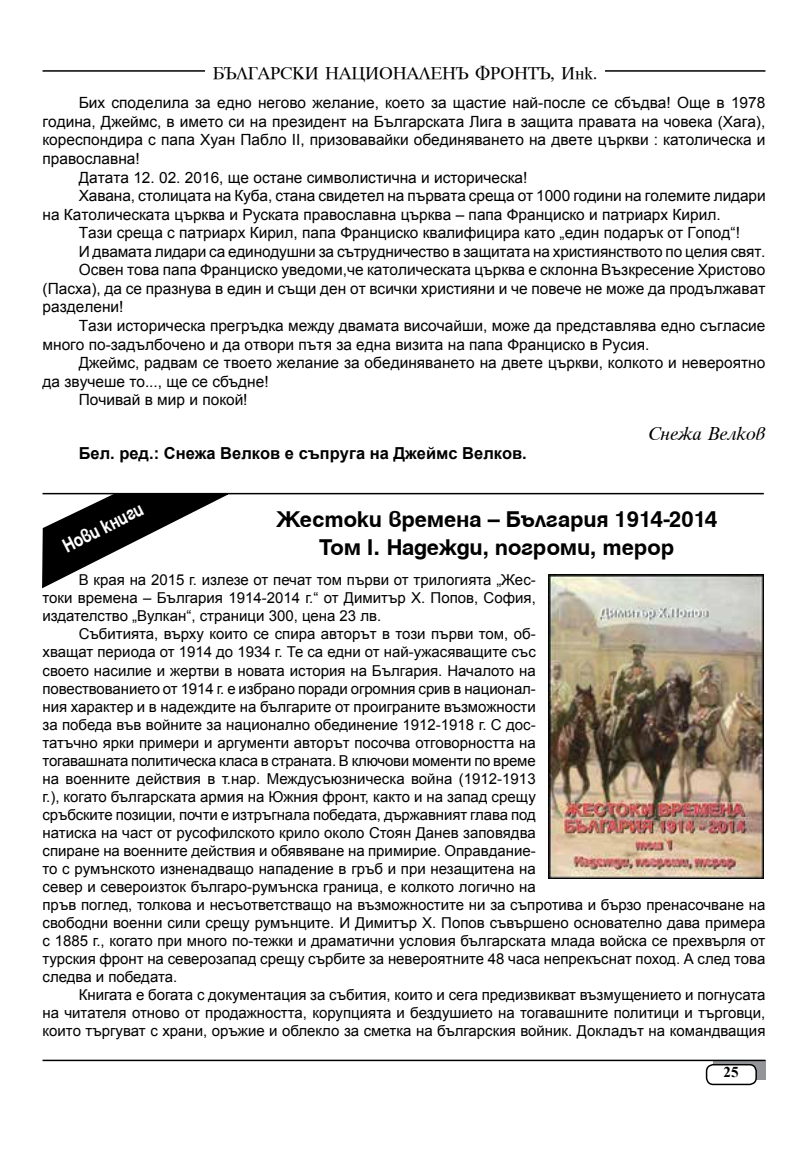
<style>
.page{position:relative;width:808px;height:1149px;background:#fff}
.page>*{position:absolute;margin:0;border:0;box-sizing:border-box;transform-origin:0 0}
.t1{font:700 24px/28.8px "Helen Bg";letter-spacing:-.01em;color:#000;text-align:center}
.t2{font:700 21px "Helen Bg";color:#fff;scale:.8 1}
.t3{font:18px "Timok U Italic";color:#000}
.t4{font:700 16.5px "Arial";color:#000}
.t5{font:16.5px "Timok U";letter-spacing:-.005em;color:#000}
.t6{font:15.45px "Arial";color:#000}
.t7{font:15px/18px "Arial";color:#000;text-align:justify}
.t8{font:700 15px "Times New Roman";color:#000}
</style>
<div class="page">
<svg style="left:713px;top:1060px;width:52px;height:19px"></svg>
<div style="left:706px;top:1064px;width:50px;height:20px;background:#fff;border-radius:7px"></div>
<div style="left:706px;top:1063px;width:51px;height:21px;border:2px solid #000;border-radius:7px"></div>
<hr style="left:43px;top:1059px;width:722px;height:1px;background:#000">
<hr style="left:43px;top:70px;width:722px;height:2px;background:#000">
<div style="left:205px;top:64px;width:400px;height:18px;background:#fff"></div>
<svg style="left:42px;top:492px;width:192px;height:97px"></svg>
<img style="left:549px;top:574px;width:215px;height:304px">
<hr style="left:43px;top:492px;width:721px;height:2px;background:#000">
<p class="t5" style="left:213px;top:61px;width:386px">БЪЛГАРСКИ НАЦИОНАЛЕНЪ ФРОНТЪ, Инк.</p>
<p class="t6" style="left:79px;top:92px;width:688px">Бих споделила за едно негово желание, което за щастие най-после се сбъдва! Още в 1978</p>
<p class="t6" style="left:43px;top:111px;width:724px">година, Джеймс, в името си на президент на Българската Лига в защита правата на човека (Хага),</p>
<p class="t6" style="left:43px;top:129px;width:724px">кореспондира с папа Хуан Пабло II, призовавайки обединяването на двете църкви : католическа и</p>
<p class="t6" style="left:43px;top:148px;width:99px">православна!</p>
<p class="t6" style="left:79px;top:166px;width:450px">Датата 12. 02. 2016, ще остане символистична и историческа!</p>
<p class="t6" style="left:79px;top:185px;width:688px">Хавана, столицата на Куба, стана свидетел на първата среща от 1000 години на големите лидари</p>
<p class="t6" style="left:43px;top:203px;width:680px">на Католическата църква и Руската православна църква – папа Франциско и патриарх Кирил.</p>
<p class="t6" style="left:79px;top:222px;width:663px">Тази среща с патриарх Кирил, папа Франциско квалифицира като „един подарък от Гопод“!</p>
<p class="t6" style="left:79px;top:240px;width:688px">И двамата лидари са единодушни за сътрудничество в защитата на християнството по целия свят.</p>
<p class="t6" style="left:79px;top:259px;width:688px">Освен това папа Франциско уведоми,че католическата църква е склонна Възкресение Христово</p>
<p class="t6" style="left:43px;top:278px;width:724px">(Пасха), да се празнува в един и същи ден от всички християни и че повече не може да продължават</p>
<p class="t6" style="left:43px;top:296px;width:82px">разделени!</p>
<p class="t6" style="left:79px;top:315px;width:688px">Тази историческа прегръдка между двамата височайши, може да представлява едно съгласие</p>
<p class="t6" style="left:43px;top:333px;width:608px">много по-задълбочено и да отвори пътя за една визита на папа Франциско в Русия.</p>
<p class="t6" style="left:79px;top:352px;width:688px">Джеймс, радвам се твоето желание за обединяването на двете църкви, колкото и невероятно</p>
<p class="t6" style="left:43px;top:370px;width:228px">да звучеше то..., ще се сбъдне!</p>
<p class="t6" style="left:79px;top:389px;width:170px">Почивай в мир и покой!</p>
<p class="t3" style="left:649px;top:421px;width:118px">Снежа Велков</p>
<p class="t4" style="left:79px;top:442px;width:450px">Бел. ред.: Снежа Велков е съпруга на Джеймс Велков.</p>
<h2 class="t2" style="left:59px;top:537px;width:111px;rotate:-27deg">Нови книги</h2>
<p class="t7" style="left:43px;top:571px;width:495px;text-indent:36px">В края на 2015 г. излезе от печат том първи от трилогията „Жес&shy;токи времена – България 1914-2014 г.“ от Димитър Х. Попов, София, издателство „Вулкан“, страници 300, цена 23 лв.</p>
<p class="t7" style="left:43px;top:625px;width:724px;text-align:left;text-indent:36px">Събитията, върху които се спира авторът в този първи том, об-<br>хващат периода от 1914 до 1934 г. Те са едни от най-ужасяващите със<br>своето насилие и жертви в новата история на България. Началото на<br>повествованието от 1914 г. е избрано поради огромния срив в национал-<br>ния характер и в надеждите на българите от проиграните възможности<br>за победа във войните за национално обединение 1912-1918 г. С дос-<br>татъчно ярки примери и аргументи авторът посочва отговорността на<br>тогавашната политическа класа в страната. В ключови моменти по време<br>на военните действия в т.нар. Междусъюзническа война (1912-1913<br>г.), когато българската армия на Южния фронт, както и на запад срещу<br>сръбските позиции, почти е изтръгнала победата, държавният глава под<br>натиска на част от русофилското крило около Стоян Данев заповядва<br>спиране на военните действия и обявяване на примирие. Оправдание-<br>то с румънското изненадващо нападение в гръб и при незащитена на<br>север и североизток българо-румънска граница, е колкото логично на<br>пръв поглед, толкова и несъответстващо на възможностите ни за съпротива и бързо пренасочване на свободни военни сили срещу румънците. И Димитър Х. Попов съвършено основателно дава примера с 1885 г., когато при много по-тежки и драматични условия българската млада войска се прехвърля от турския фронт на северозапад срещу сърбите за невероятните 48 часа непрекъснат поход. А след това следва и победата.</p>
<p class="t7" style="left:43px;top:985px;width:724px;text-indent:36px">Книгата е богата с документация за събития, които и сега предизвикват възмущението и погнусата на читателя отново от продажността, корупцията и бездушието на тогавашните политици и търговци, които търгуват с храни, оръжие и облекло за сметка на българския войник. Докладът на командващия</p>
<h1 class="t1" style="left:276px;top:504px;width:442px">Жестоки времена – България 1914-2014<br>Том I. Надежди, погроми, терор</h1>
<p class="t8" style="left:723px;top:1061px;width:16px">25</p>
</div>
